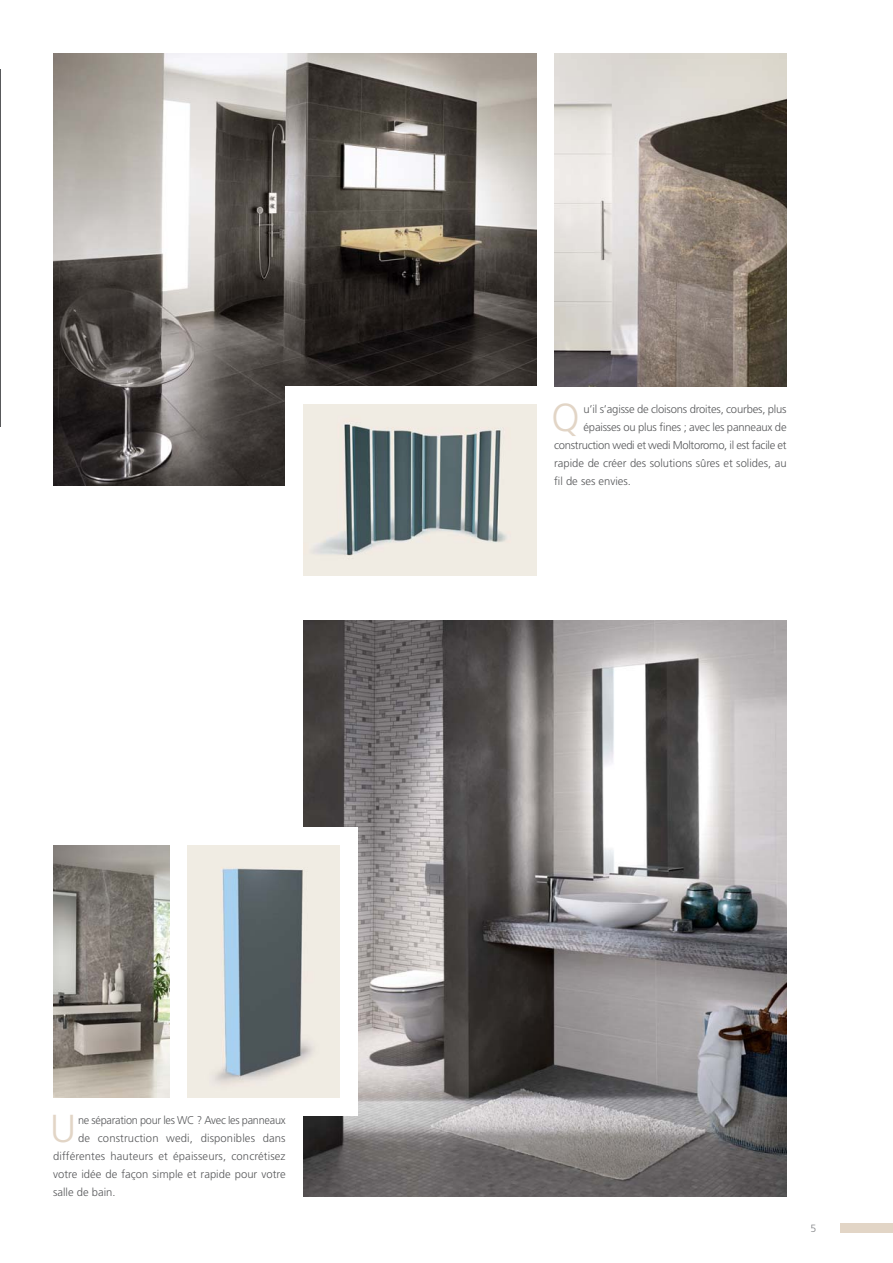
<style>
.page{position:relative;width:893px;height:1263px;background:#fff}
.page>*{position:absolute;margin:0;border:0;box-sizing:border-box;transform-origin:0 0}
.t1{font:300 39px "Frutiger LT Std";color:#e2d5c6}
.t2{font:300 11.25px "Frutiger LT Std";color:#58595b}
.t3{font:300 11.25px "Frutiger LT Std";letter-spacing:-.025em;color:#58595b}
.t4{font:300 11.25px "Frutiger LT Std";letter-spacing:-.02em;color:#58595b}
.t5{font:300 10.5px "Frutiger LT Std";color:#808285}
</style>
<div class="page">
<div style="left:840px;top:1223px;width:53px;height:9px;background:#e2d5c6"></div>
<img style="left:0;top:70px;width:1px;height:357px">
<img style="left:304px;top:620px;width:483px;height:576px">
<img style="left:53px;top:53px;width:483px;height:432px">
<img style="left:554px;top:53px;width:233px;height:333px">
<div style="left:187px;top:827px;width:171px;height:288px;background:#fff"></div>
<img style="left:187px;top:845px;width:153px;height:252px">
<img style="left:53px;top:845px;width:116px;height:252px">
<div style="left:286px;top:386px;width:268px;height:189px;background:#fff"></div>
<img style="left:304px;top:404px;width:232px;height:171px">
<h1 class="t1" style="left:50px;top:1108px;width:28px">U</h1>
<p class="t4" style="left:78px;top:1114px;width:209px">ne séparation pour les WC ? Avec les panneaux</p>
<p class="t2" style="left:78px;top:1132px;width:209px">de construction wedi, disponibles dans</p>
<p class="t2" style="left:53px;top:1150px;width:234px">différentes hauteurs et épaisseurs, concrétisez</p>
<p class="t2" style="left:53px;top:1168px;width:234px">votre idée de façon simple et rapide pour votre</p>
<p class="t2" style="left:53px;top:1186px;width:64px">salle de bain.</p>
<h1 class="t1" style="left:552px;top:397px;width:30px">Q</h1>
<p class="t2" style="left:583px;top:403px;width:205px">u’il s’agisse de cloisons droites, courbes, plus</p>
<p class="t2" style="left:583px;top:421px;width:205px">épaisses ou plus fines ; avec les panneaux de</p>
<p class="t3" style="left:554px;top:439px;width:234px">construction wedi et wedi Moltoromo, il est facile et</p>
<p class="t2" style="left:554px;top:457px;width:234px">rapide de créer des solutions sûres et solides, au</p>
<p class="t2" style="left:554px;top:475px;width:78px">fil de ses envies.</p>
<p class="t5" style="left:810px;top:1223px;width:7px">5</p>
</div>
